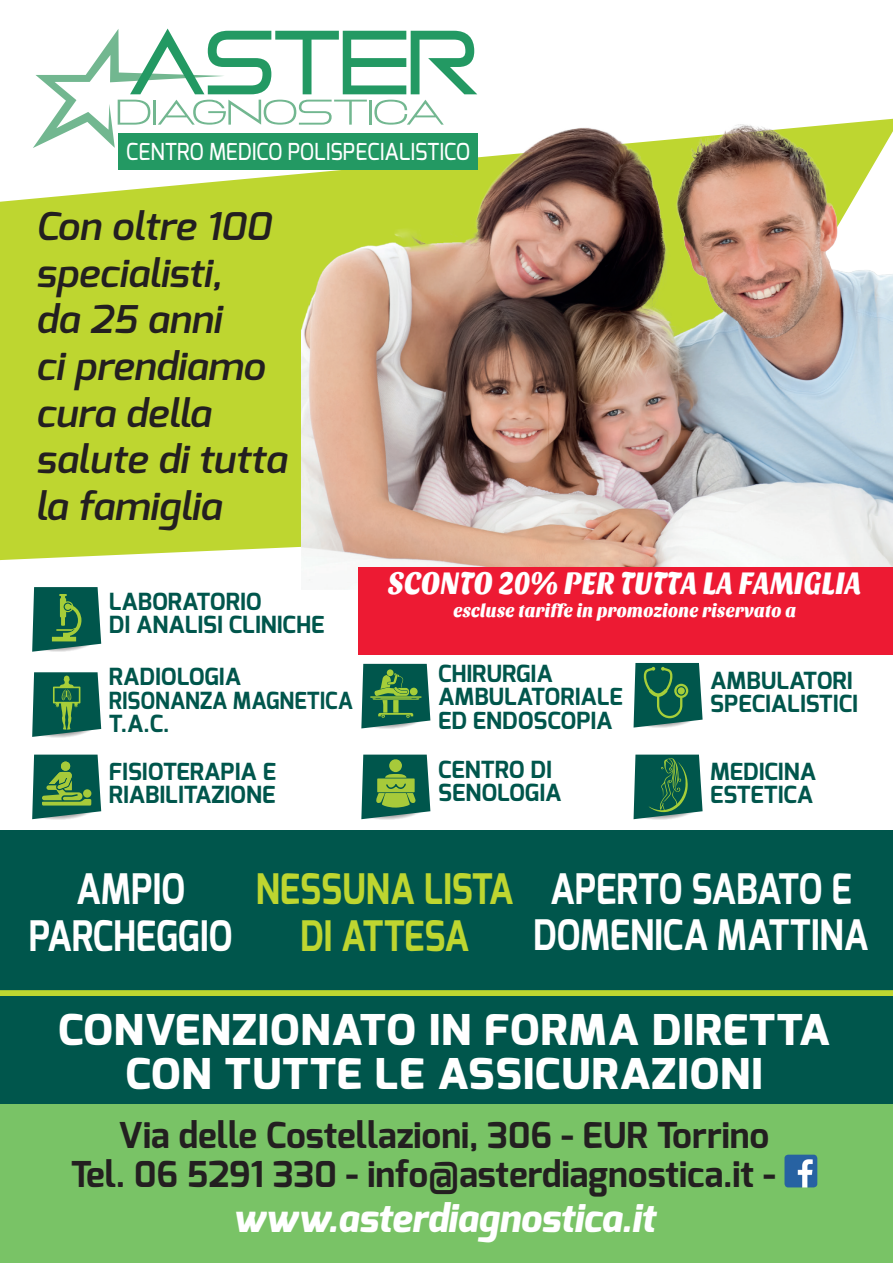
<style>
.page{position:relative;width:893px;height:1263px;background:#fff}
.page>*{position:absolute;margin:0;border:0;box-sizing:border-box;transform-origin:0 0}
.t1{font:800 42.45px/44.8px "Exo";letter-spacing:.02em;color:#fff;text-align:center;scale:1.05 1}
.t2{font:700 42px/46.8px "Exo";color:#fff;text-align:center;scale:.85 1}
.t3{font:700 42px/46.8px "Exo";color:#bed630;text-align:center;scale:.85 1}
.t4{font:italic 600 38.1px/46.7px "Exo";color:#231f20;scale:1.05 1}
.t5{font:italic 800 38.1px "Exo";color:#fff}
.t6{font:700 35.55px/39.8px "Exo";color:#231f20;text-align:right}
.t7{font:32.7px "Sansita One";color:#fff;scale:.83 1}
.t8{font:700 23.55px/23.5px "Exo";color:#00564c}
.t9{font:500 23.4px "Exo";color:#fff;scale:.91 1}
.t10{font:19.05px "Sansita One";color:#fff;scale:.92 1}
</style>
<div class="page">
<div style="left:0;top:830px;width:893px;height:167px;background:#00564c"></div>
<div style="left:0;top:169px;width:302px;height:391px;background:#bed630"></div>
<svg style="left:33px;top:29px;width:442px;height:119px"></svg>
<div style="left:118px;top:133px;width:360px;height:36px;background:#239963"></div>
<div style="left:0;top:998px;width:893px;height:265px;background:#79c366"></div>
<img style="left:784px;top:1154px;width:33px;height:33px">
<img style="left:302px;top:92px;width:591px;height:497px">
<svg style="left:32px;top:587px;width:69px;height:65px;background:#2b735b"></svg>
<svg style="left:32px;top:755px;width:69px;height:65px;background:#3a7d5a"></svg>
<svg style="left:32px;top:672px;width:69px;height:66px;background:#2c735d"></svg>
<svg style="left:361px;top:664px;width:69px;height:65px;background:#357a5a"></svg>
<svg style="left:633px;top:755px;width:70px;height:65px;background:#2a725e"></svg>
<svg style="left:361px;top:755px;width:69px;height:65px;background:#448359"></svg>
<svg style="left:633px;top:663px;width:70px;height:65px;background:#2c735d"></svg>
<div style="left:678px;top:687px;width:7px;height:7px;background:#a6ce39;border-radius:50%"></div>
<div style="left:0;top:990px;width:893px;height:6px;background:#bed630"></div>
<div style="left:359px;top:567px;width:534px;height:88px;background:#ed1a33"></div>
<div style="left:0;top:996px;width:893px;height:108px;background:#00564c"></div>
<p class="t9" style="left:126px;top:136px;width:379px">CENTRO MEDICO POLISPECIALISTICO</p>
<h3 class="t4" style="left:36px;top:203px;width:241px">Con oltre 100 specialisti,<br>da 25 anni<br>ci prendiamo cura della salute di tutta la famiglia</h3>
<p class="t8" style="left:109px;top:589px;width:217px">LABORATORIO<br>DI ANALISI CLINICHE</p>
<h3 class="t7" style="left:388px;top:565px;width:572px">SCONTO 20% PER TUTTA LA FAMIGLIA</h3>
<p class="t10" style="left:453px;top:600px;width:374px">escluse tariffe in promozione riservato a</p>
<p class="t8" style="left:109px;top:665px;width:245px">RADIOLOGIA<br>RISONANZA MAGNETICA<br>T.A.C.</p>
<p class="t8" style="left:438px;top:662px;width:186px">CHIRURGIA<br>AMBULATORIALE<br>ED ENDOSCOPIA</p>
<p class="t8" style="left:109px;top:759px;width:169px">FISIOTERAPIA E<br>RIABILITAZIONE</p>
<p class="t8" style="left:438px;top:757px;width:125px">CENTRO DI<br>SENOLOGIA</p>
<p class="t8" style="left:710px;top:668px;width:149px">AMBULATORI<br>SPECIALISTICI</p>
<p class="t8" style="left:710px;top:759px;width:107px">MEDICINA<br>ESTETICA</p>
<h2 class="t2" style="left:29px;top:866px;width:241px">AMPIO<br>PARCHEGGIO</h2>
<h2 class="t3" style="left:256px;top:866px;width:305px">NESSUNA LISTA<br>DI ATTESA</h2>
<h2 class="t2" style="left:533px;top:865px;width:396px">APERTO SABATO E<br>DOMENICA MATTINA</h2>
<h1 class="t1" style="left:58px;top:1007px;width:737px">CONVENZIONATO IN FORMA DIRETTA<br>CON TUTTE LE ASSICURAZIONI</h1>
<h3 class="t6" style="left:71px;top:1115px;width:706px">Via delle Costellazioni, 306 - EUR Torrino<br>Tel. 06 5291 330 - info@asterdiagnostica.it -</h3>
<h3 class="t5" style="left:233px;top:1194px;width:423px">www.asterdiagnostica.it</h3>
</div>
